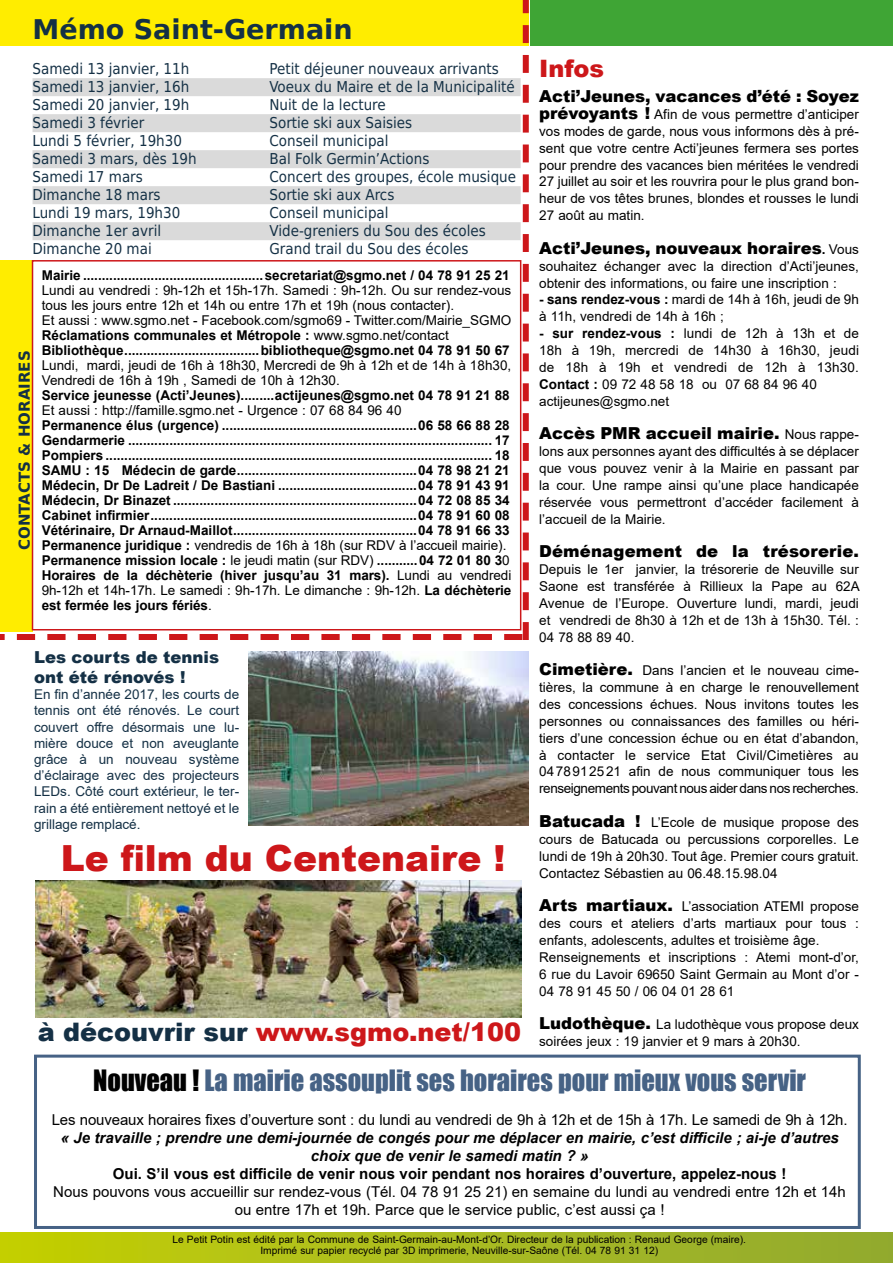
<style>
.page{position:relative;width:893px;height:1263px;background:#fff}
.page>*{position:absolute;margin:0;border:0;box-sizing:border-box;transform-origin:0 0}
.t1{font:900 36px "Arial";color:#cd171a}
.t2{font:27px "Impact";color:#466285}
.t3{font:700 27px "DejaVu Sans";color:#143045}
.t4{font:900 25.5px "Arial";color:#cd171a}
.t5{font:900 24px "Arial";color:#cd171a}
.t6{font:900 16.5px "Arial";color:#000}
.t7{font:900 16.5px/19.8px "Arial";color:#143045}
.t8{font:15px "DejaVu Sans Condensed";color:#143045}
.t9{font:15px/18px "Arial";color:#000;text-align:center}
.t10{font:italic 700 15px/18px "Arial";color:#000;text-align:center}
.t11{font:700 15px "Arial";color:#000}
.t12{font:700 15px "DejaVu Sans";color:#143045}
.t13{font:13.5px/16.8px "Arial";color:#000}
.t14{font:700 13.5px/15px "Arial";color:#000}
.t15{font:13.5px/16.2px "Arial";color:#143045;text-align:justify}
.t16{font:10.2px/11.2px "Arial";color:#000;text-align:center}
.s1{font-weight:700}
.s2{font-weight:400}
.s3{color:#143045}
.s4{font-weight:900;font-size:16.5px}
.s5{font-weight:700;font-size:13.5px}
.s6{font-weight:400;font-size:13.5px}
.s7{color:#000}
</style>
<div class="page">
<div style="left:0;top:1233px;width:893px;height:30px;background:linear-gradient(to right,#c4cf05,#91a934)"></div>
<div style="left:531px;top:0;width:362px;height:45px;background:#3fa535"></div>
<div style="left:34px;top:1054px;width:827px;height:175px;border:3px solid #466285"></div>
<svg style="left:0;top:0;width:529px;height:640px"></svg>
<div style="left:32px;top:260px;width:489px;height:370px;border:2px solid #cd171a"></div>
<img style="left:248px;top:651px;width:281px;height:175px">
<img style="left:36px;top:880px;width:485px;height:137px">
<h2 class="t3" style="left:33px;top:7px;width:322px">Mémo Saint-Germain</h2>
<p class="t8" style="left:33px;top:56px;width:158px">Samedi 13 janvier, 11h</p>
<p class="t8" style="left:270px;top:56px;width:231px">Petit déjeuner nouveaux arrivants</p>
<p class="t8" style="left:33px;top:74px;width:158px">Samedi 13 janvier, 16h</p>
<p class="t8" style="left:270px;top:74px;width:247px">Voeux du Maire et de la Municipalité</p>
<p class="t8" style="left:33px;top:92px;width:158px">Samedi 20 janvier, 19h</p>
<p class="t8" style="left:270px;top:92px;width:118px">Nuit de la lecture</p>
<p class="t8" style="left:33px;top:110px;width:113px">Samedi 3 février</p>
<p class="t8" style="left:270px;top:110px;width:144px">Sortie ski aux Saisies</p>
<p class="t8" style="left:33px;top:128px;width:151px">Lundi 5 février, 19h30</p>
<p class="t8" style="left:270px;top:128px;width:121px">Conseil municipal</p>
<p class="t8" style="left:33px;top:146px;width:166px">Samedi 3 mars, dès 19h</p>
<p class="t8" style="left:270px;top:146px;width:161px">Bal Folk Germin’Actions</p>
<p class="t8" style="left:33px;top:164px;width:112px">Samedi 17 mars</p>
<p class="t8" style="left:270px;top:164px;width:248px">Concert des groupes, école musique</p>
<p class="t8" style="left:33px;top:182px;width:130px">Dimanche 18 mars</p>
<p class="t8" style="left:270px;top:182px;width:126px">Sortie ski aux Arcs</p>
<p class="t8" style="left:33px;top:200px;width:149px">Lundi 19 mars, 19h30</p>
<p class="t8" style="left:270px;top:200px;width:121px">Conseil municipal</p>
<p class="t8" style="left:33px;top:218px;width:130px">Dimanche 1er avril</p>
<p class="t8" style="left:270px;top:218px;width:218px">Vide-greniers du Sou des écoles</p>
<p class="t8" style="left:33px;top:236px;width:121px">Dimanche 20 mai</p>
<p class="t8" style="left:270px;top:236px;width:200px">Grand trail du Sou des écoles</p>
<p class="t14" style="left:42px;top:268px;width:470px">Mairie ................................................secretariat@sgmo.net / 04 78 91 25 21</p>
<p class="t13" style="left:42px;top:283px;width:471px;line-height:15px">Lundi au vendredi : 9h-12h et 15h-17h. Samedi : 9h-12h. Ou sur rendez-vous tous les jours entre 12h et 14h ou entre 17h et 19h (nous contacter).<br>Et aussi : www.sgmo.net - Facebook.com/sgmo69 - Twitter.com/Mairie_SGMO <span class="s1">Réclamations communales et Métropole :</span> www.sgmo.net/contact <span class="s1">Bibliothèque....................................bibliotheque@sgmo.net 04 78 91 50 67</span></p>
<p class="t13" style="left:42px;top:358px;width:471px;line-height:15px">Lundi, mardi, jeudi de 16h à 18h30, Mercredi de 9h à 12h et de 14h à 18h30,<br>Vendredi de 16h à 19h , Samedi de 10h à 12h30.</p>
<p class="t14" style="left:42px;top:388px;width:470px">Service jeunesse (Acti’Jeunes).........actijeunes@sgmo.net 04 78 91 21 88</p>
<p class="t13" style="left:42px;top:402px;width:361px">Et aussi : http://famille.sgmo.net - Urgence : 07 68 84 96 40</p>
<p class="t14" style="left:42px;top:418px;width:471px">Permanence élus (urgence) ....................................................06 58 66 88 28<br>Gendarmerie ................................................................................................. 17<br>Pompiers ....................................................................................................... 18<br>SAMU : 15 Médecin de garde................................................04 78 98 21 21<br>Médecin, Dr De Ladreit / De Bastiani .....................................04 78 91 43 91<br>Médecin, Dr Binazet .................................................................04 72 08 85 34<br>Cabinet infirmier.......................................................................04 78 91 60 08<br>Vétérinaire, Dr Arnaud-Maillot.................................................04 78 91 66 33<br>Permanence juridique : <span class="s2">vendredis de 16h à 18h (sur RDV à l’accueil mairie).<br></span>Permanence mission locale : <span class="s2">le jeudi matin (sur RDV)</span> ...........04 72 01 80 3<span class="s2">0<br></span>Horaires de la déchèterie (hiver jusqu’au 31 mars). <span class="s2">Lundi au vendredi 9h-12h et 14h-17h. Le samedi : 9h-17h. Le dimanche : 9h-12h.</span> La déchèterie est fermée les jours fériés<span class="s2">.</span></p>
<p class="t12" style="left:12px;top:550px;width:201px;rotate:-90deg">CONTACTS &amp; HORAIRES</p>
<p class="t7" style="left:34px;top:647px;width:187px">Les courts de tennis ont été rénovés !</p>
<p class="t15" style="left:34px;top:686px;width:207px">En fin d’année 2017, les courts de tennis ont été rénovés. Le court couvert offre désormais une lu&shy;mière douce et non aveuglante grâce à un nouveau système d’éclairage avec des projecteurs LEDs. Côté court extérieur, le ter&shy;rain a été entièrement nettoyé et le grillage remplacé.</p>
<h1 class="t1" style="left:61px;top:832px;width:446px">Le film du Centenaire !</h1>
<h3 class="t4" style="left:38px;top:1013px;width:485px"><span class="s3">à découvrir sur</span> www.sgmo.net/100</h3>
<h3 class="t5" style="left:539px;top:51px;width:66px">Infos</h3>
<p class="t6" style="left:539px;top:84px;width:321px">Acti’Jeunes, vacances d’été : Soyez</p>
<p class="t13" style="left:539px;top:106px;width:321px;text-align:justify"><span class="s4">prévoyants !</span> Afin de vous permettre d’anticiper vos modes de garde, nous vous informons dès à pré&shy;sent que votre centre Acti’jeunes fermera ses portes pour prendre des vacances bien méritées le vendredi 27 juillet au soir et les rouvrira pour le plus grand bon&shy;heur de vos têtes brunes, blondes et rousses le lundi 27 août au matin.</p>
<p class="t6" style="left:539px;top:236px;width:321px">Acti’Jeunes, nouveaux horaires<span class="s5">.</span> <span class="s6">Vous</span></p>
<p class="t13" style="left:539px;top:257px;width:321px">souhaitez échanger avec la direction d’Acti’jeunes, obtenir des informations, ou faire une inscription :</p>
<p class="t13" style="left:539px;top:291px;width:321px"><span class="s1">- sans rendez-vous :</span> mardi de 14h à 16h, jeudi de 9h à 11h, vendredi de 14h à 16h ;</p>
<p class="t13" style="left:539px;top:325px;width:321px"><span class="s1">- sur rendez-vous :</span> lundi de 12h à 13h et de 18h à 19h, mercredi de 14h30 à 16h30, jeudi de 18h à 19h et vendredi de 12h à 13h30.<br><span class="s1">Contact :</span> 09 72 48 58 18 ou 07 68 84 96 40 actijeunes@sgmo.net</p>
<p class="t6" style="left:539px;top:421px;width:321px">Accès PMR accueil mairie. <span class="s6">Nous rappe-</span></p>
<p class="t13" style="left:539px;top:443px;width:321px;text-align:justify">lons aux personnes ayant des difficultés à se déplacer que vous pouvez venir à la Mairie en passant par la cour. Une rampe ainsi qu’une place handicapée réservée vous permettront d’accéder facilement à l’accueil de la Mairie.</p>
<p class="t6" style="left:539px;top:539px;width:321px">Déménagement de la trésorerie.</p>
<p class="t13" style="left:539px;top:561px;width:322px;text-align:justify">Depuis le 1er janvier, la trésorerie de Neuville sur Saone est transférée à Rillieux la Pape au 62A Avenue de l’Europe. Ouverture lundi, mardi, jeudi et vendredi de 8h30 à 12h et de 13h à 15h30. Tél. :<br>04 78 88 89 40.</p>
<p class="t13" style="left:539px;top:662px;width:321px;text-align:justify"><span class="s4">Cimetière.</span> Dans l’ancien et le nouveau cime&shy;tières, la commune à en charge le renouvellement des concessions échues. Nous invitons toutes les personnes ou connaissances des familles ou héri&shy;tiers d’une concession échue ou en état d’abandon, à contacter le service Etat Civil/Cimetières au 0478912521 afin de nous communiquer tous les renseignements pouvant nous aider dans nos recherches.</p>
<p class="t13" style="left:539px;top:814px;width:321px;text-align:justify"><span class="s4">Batucada !</span> L’Ecole de musique propose des cours de Batucada ou percussions corporelles. Le lundi de 19h à 20h30. Tout âge. Premier cours gratuit.<br>Contactez Sébastien au 06.48.15.98.04</p>
<p class="t13" style="left:539px;top:898px;width:321px"><span class="s4">Arts martiaux.</span> L’association ATEMI propose des cours et ateliers d’arts martiaux pour tous : enfants, adolescents, adultes et troisième âge.<br>Renseignements et inscriptions : Atemi mont-d’or, 6 rue du Lavoir 69650 Saint Germain au Mont d’or - 04 78 91 45 50 / 06 04 01 28 61</p>
<p class="t13" style="left:539px;top:1016px;width:321px"><span class="s4">Ludothèque.</span> La ludothèque vous propose deux soirées jeux : 19 janvier et 9 mars à 20h30.</p>
<h2 class="t2" style="left:93px;top:1059px;width:714px"><span class="s7">Nouveau !</span> La mairie assouplit ses horaires pour mieux vous servir</h2>
<p class="t9" style="left:52px;top:1111px;width:797px">Les nouveaux horaires fixes d’ouverture sont : du lundi au vendredi de 9h à 12h et de 15h à 17h. Le samedi de 9h à 12h.</p>
<p class="t10" style="left:60px;top:1129px;width:780px">« Je travaille ; prendre une demi-journée de congés pour me déplacer en mairie, c’est difficile ; ai-je d’autres choix que de venir le samedi matin ? »</p>
<p class="t11" style="left:113px;top:1163px;width:675px">Oui. S’il vous est difficile de venir nous voir pendant nos horaires d’ouverture, appelez-nous !</p>
<p class="t9" style="left:53px;top:1183px;width:794px">Nous pouvons vous accueillir sur rendez-vous (Tél. 04 78 91 25 21) en semaine du lundi au vendredi entre 12h et 14h ou entre 17h et 19h. Parce que le service public, c’est aussi ça !</p>
<p class="t16" style="left:172px;top:1233px;width:575px">Le Petit Potin est édité par la Commune de Saint-Germain-au-Mont-d’Or. Directeur de la publication : Renaud George (maire).<br>Imprimé sur papier recyclé par 3D imprimerie, Neuville-sur-Saône (Tél. 04 78 91 31 12)</p>
</div>
